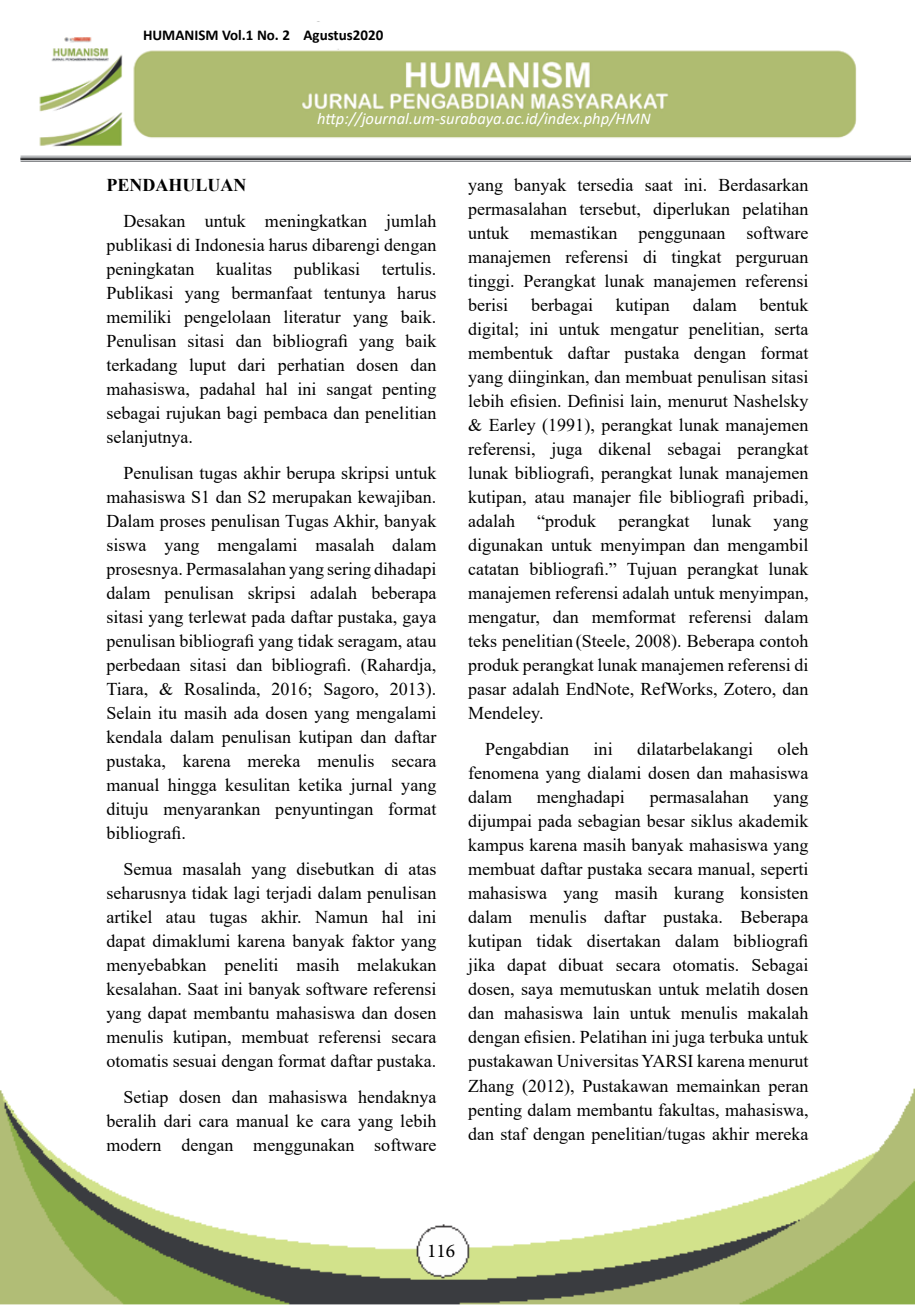
<style>
.page{position:relative;width:915px;height:1306px;background:#fff}
.page>*{position:absolute;margin:0;border:0;box-sizing:border-box;transform-origin:0 0}
.t1{font:19.5px "Minion Pro";color:#000}
.t2{font:18px/24px "Times New Roman";color:#000;text-align:justify}
.t3{font:700 18px "Times New Roman";color:#000}
.t4{font:italic 16.5px "Calibri";color:#fff}
.t5{font:700 15px "Calibri";color:#000}
</style>
<div class="page">
<img style="left:0;top:1088px;width:914px;height:217px">
<img style="left:20px;top:37px;width:890px;height:124px">
<div style="left:140px;top:21px;width:268px;height:28px;background:#fff"></div>
<p class="t5" style="left:143px;top:25px;width:242px">HUMANISM Vol.1 No. 2 Agustus2020</p>
<p class="t4" style="left:317px;top:107px;width:335px">http://journal.um-surabaya.ac.id/index.php/HMN</p>
<p class="t3" style="left:106px;top:172px;width:141px">PENDAHULUAN</p>
<p class="t2" style="left:106px;top:208px;width:331px;text-indent:17px">Desakan untuk meningkatkan jumlah publikasi di Indonesia harus dibarengi dengan peningkatan kualitas publikasi tertulis.<br>Publikasi yang bermanfaat tentunya harus memiliki pengelolaan literatur yang baik.<br>Penulisan sitasi dan bibliografi yang baik terkadang luput dari perhatian dosen dan mahasiswa, padahal hal ini sangat penting sebagai rujukan bagi pembaca dan penelitian selanjutnya.</p>
<p class="t2" style="left:106px;top:460px;width:331px;text-indent:17px">Penulisan tugas akhir berupa skripsi untuk mahasiswa S1 dan S2 merupakan kewajiban.<br>Dalam proses penulisan Tugas Akhir, banyak siswa yang mengalami masalah dalam prosesnya. Permasalahan yang sering dihadapi dalam penulisan skripsi adalah beberapa sitasi yang terlewat pada daftar pustaka, gaya penulisan bibliografi yang tidak seragam, atau perbedaan sitasi dan bibliografi. (Rahardja, Tiara, &amp; Rosalinda, 2016; Sagoro, 2013).<br>Selain itu masih ada dosen yang mengalami kendala dalam penulisan kutipan dan daftar pustaka, karena mereka menulis secara manual hingga kesulitan ketika jurnal yang dituju menyarankan penyuntingan format bibliografi.</p>
<p class="t2" style="left:106px;top:856px;width:331px;text-indent:17px">Semua masalah yang disebutkan di atas seharusnya tidak lagi terjadi dalam penulisan artikel atau tugas akhir. Namun hal ini dapat dimaklumi karena banyak faktor yang menyebabkan peneliti masih melakukan kesalahan. Saat ini banyak software referensi yang dapat membantu mahasiswa dan dosen menulis kutipan, membuat referensi secara otomatis sesuai dengan format daftar pustaka.</p>
<p class="t2" style="left:106px;top:1084px;width:331px;text-indent:17px">Setiap dosen dan mahasiswa hendaknya beralih dari cara manual ke cara yang lebih modern dengan menggunakan software</p>
<p class="t2" style="left:468px;top:172px;width:342px">yang banyak tersedia saat ini. Berdasarkan permasalahan tersebut, diperlukan pelatihan untuk memastikan penggunaan software manajemen referensi di tingkat perguruan tinggi. Perangkat lunak manajemen referensi berisi</p>
<p class="t2" style="left:468px;top:292px;width:342px;text-indent:291px">bentuk digital; ini untuk mengatur penelitian, serta membentuk daftar pustaka dengan format yang diinginkan, dan membuat penulisan sitasi lebih efisien. Definisi lain, menurut Nashelsky &amp; Earley (1991), perangkat lunak manajemen referensi, juga dikenal sebagai perangkat lunak bibliografi, perangkat lunak manajemen kutipan, atau manajer file bibliografi pribadi, adalah “produk perangkat lunak yang digunakan untuk menyimpan dan mengambil catatan bibliografi.” Tujuan perangkat lunak manajemen referensi adalah untuk menyimpan, mengatur, dan memformat referensi dalam teks penelitian (Steele, 2008). Beberapa contoh produk perangkat lunak manajemen referensi di pasar adalah EndNote, RefWorks, Zotero, dan Mendeley.</p>
<p class="t2" style="left:485px;top:736px;width:85px">Pengabdian</p>
<p class="t2" style="left:593px;top:736px;width:21px">ini</p>
<p class="t2" style="left:637px;top:736px;width:117px">dilatarbelakangi</p>
<p class="t2" style="left:531px;top:292px;width:63px">berbagai</p>
<p class="t2" style="left:615px;top:292px;width:55px">kutipan</p>
<p class="t2" style="left:692px;top:292px;width:45px">dalam</p>
<p class="t2" style="left:468px;top:736px;width:342px;text-indent:309px">oleh fenomena yang dialami dosen dan mahasiswa dalam</p>
<p class="t2" style="left:536px;top:784px;width:89px">menghadapi</p>
<p class="t2" style="left:649px;top:784px;width:100px">permasalahan</p>
<p class="t2" style="left:468px;top:784px;width:342px;text-indent:305px">yang dijumpai pada sebagian besar siklus akademik kampus karena masih banyak mahasiswa yang membuat daftar pustaka secara manual, seperti mahasiswa yang masih kurang konsisten dalam menulis daftar pustaka. Beberapa kutipan tidak disertakan dalam bibliografi jika dapat dibuat secara otomatis. Sebagai dosen, saya memutuskan untuk melatih dosen dan mahasiswa lain untuk menulis makalah dengan efisien. Pelatihan ini juga terbuka untuk pustakawan Universitas YARSI karena menurut Zhang (2012), Pustakawan memainkan peran penting dalam membantu fakultas, mahasiswa, dan staf dengan penelitian/tugas akhir mereka</p>
<p class="t1" style="left:427px;top:1237px;width:30px">116</p>
</div>
